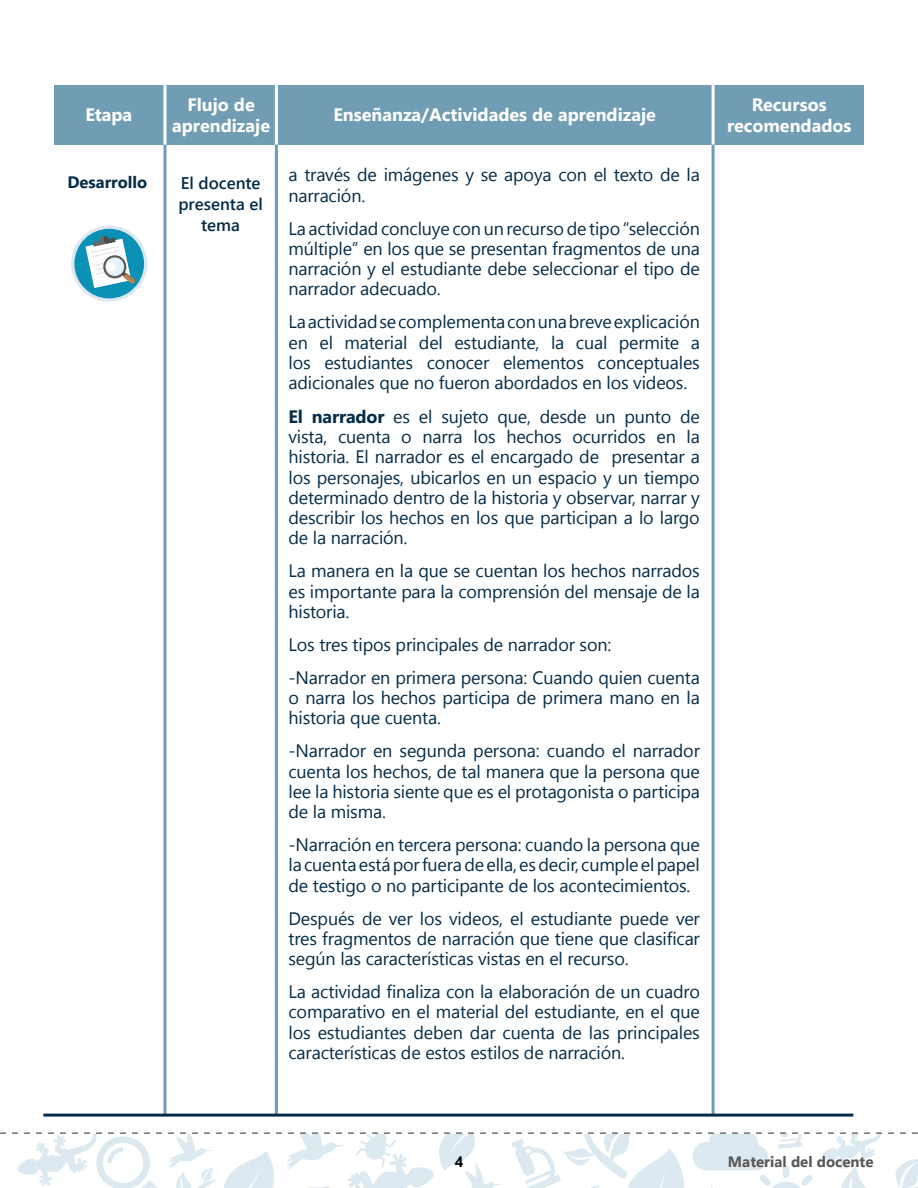
<style>
.page{position:relative;width:918px;height:1188px;background:#fff}
.page>*{position:absolute;margin:0;border:0;box-sizing:border-box;transform-origin:0 0}
.t1{font:18px/20.2px "Segoe UI";letter-spacing:-.01em;color:#052c49;text-align:justify}
.t2{font:700 18px/21px "Segoe UI";color:#fff;text-align:center}
.t3{font:600 16.95px/21px "Segoe UI";color:#052c49;text-align:center}
.t4{font:700 16.5px "Segoe UI";color:#052c49}
.t5{font:700 15px "Segoe UI";color:#575756}
.t6{font:700 15px "Segoe UI";color:#000}
.s1{font-weight:700}
</style>
<div class="page">
<svg style="left:0;top:1132px;width:918px;height:56px"></svg>
<div style="left:54px;top:85px;width:810px;height:60px;background:#709db3"></div>
<hr style="left:163px;top:85px;width:3px;height:60px;background:#fff">
<hr style="left:275px;top:85px;width:3px;height:60px;background:#fff">
<hr style="left:712px;top:85px;width:3px;height:60px;background:#fff">
<hr style="left:163px;top:145px;width:3px;height:970px;background:#709db3">
<hr style="left:275px;top:145px;width:3px;height:970px;background:#709db3">
<hr style="left:712px;top:145px;width:3px;height:970px;background:#709db3">
<hr style="left:43px;top:1114px;width:810px;height:3px;background:#052c49">
<svg style="left:71px;top:226px;width:76px;height:76px"></svg>
<div style="left:74px;top:229px;width:70px;height:69px;background:#0b91b6;border-radius:50%"></div>
<svg style="left:86px;top:236px;width:50px;height:53px"></svg>
<p class="t2" style="left:85px;top:104px;width:48px">Etapa</p>
<p class="t2" style="left:172px;top:94px;width:99px">Flujo de aprendizaje</p>
<p class="t2" style="left:727px;top:94px;width:126px">Recursos recomendados</p>
<p class="t2" style="left:333px;top:104px;width:324px">Enseñanza/Actividades de aprendizaje</p>
<p class="t4" style="left:67px;top:169px;width:81px">Desarrollo</p>
<p class="t3" style="left:178px;top:172px;width:86px">El docente presenta el tema</p>
<p class="t1" style="left:289px;top:164px;width:413px">a través de imágenes y se apoya con el texto de la narración.</p>
<p class="t1" style="left:289px;top:218px;width:413px">La actividad concluye con un recurso de tipo “selección múltiple” en los que se presentan fragmentos de una narración y el estudiante debe seleccionar el tipo de narrador adecuado.</p>
<p class="t1" style="left:289px;top:311px;width:413px">La actividad se complementa con una breve explicación en el material del estudiante, la cual permite a los estudiantes conocer elementos conceptuales adicionales que no fueron abordados en los videos.</p>
<p class="t1" style="left:289px;top:406px;width:413px"><span class="s1">El narrador</span> es el sujeto que, desde un punto de vista, cuenta o narra los hechos ocurridos en la historia. El narrador es el encargado de presentar a los personajes, ubicarlos en un espacio y un tiempo determinado dentro de la historia y observar, narrar y describir los hechos en los que participan a lo largo de la narración.</p>
<p class="t1" style="left:289px;top:560px;width:413px">La manera en la que se cuentan los hechos narrados es importante para la comprensión del mensaje de la historia.</p>
<p class="t1" style="left:289px;top:628px;width:413px;line-height:33px">Los tres tipos principales de narrador son:<br>-Narrador en primera persona: Cuando quien cuenta</p>
<p class="t1" style="left:289px;top:687px;width:413px">o narra los hechos participa de primera mano en la historia que cuenta.</p>
<p class="t1" style="left:289px;top:740px;width:413px">-Narrador en segunda persona: cuando el narrador cuenta los hechos, de tal manera que la persona que lee la historia siente que es el protagonista o participa de la misma.</p>
<p class="t1" style="left:289px;top:834px;width:413px">-Narración en tercera persona: cuando la persona que la cuenta está por fuera de ella, es decir, cumple el papel de testigo o no participante de los acontecimientos.</p>
<p class="t1" style="left:289px;top:908px;width:413px">Después de ver los videos, el estudiante puede ver tres fragmentos de narración que tiene que clasificar según las características vistas en el recurso.</p>
<p class="t1" style="left:289px;top:981px;width:413px">La actividad finaliza con la elaboración de un cuadro comparativo en el material del estudiante, en el que los estudiantes deben dar cuenta de las principales características de estos estilos de narración.</p>
<p class="t6" style="left:455px;top:1150px;width:10px">4</p>
<p class="t5" style="left:728px;top:1149px;width:147px">Material del docente</p>
</div>
